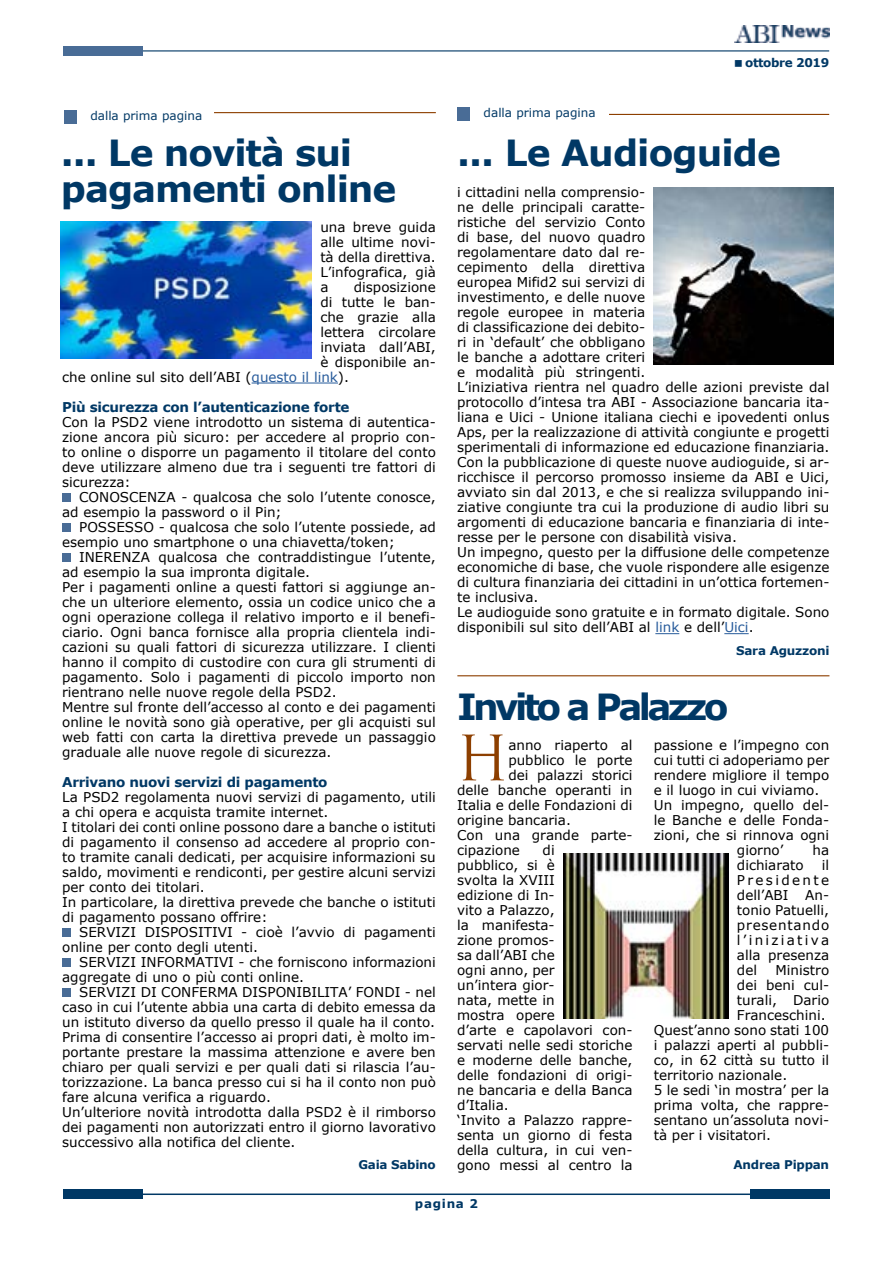
<style>
.page{position:relative;width:893px;height:1263px;background:#fff}
.page>*{position:absolute;margin:0;border:0;box-sizing:border-box;transform-origin:0 0}
.t1{font:60.75px "Trajan Pro";color:#8d3f00;scale:.88 1}
.t2{font:700 36px "Verdana";letter-spacing:-.03em;color:#003865}
.t3{font:700 36px "Verdana";letter-spacing:-.1em;color:#003865}
.t4{font:13.5px/15px "Verdana";color:#000}
.t5{font:700 13.5px "Verdana";letter-spacing:-.02em;color:#003865}
.t6{font:700 12px "Verdana";letter-spacing:-.02em;color:#003865}
.t7{font:12px "Verdana";color:#003865}
.s1{color:#275b9b}
</style>
<div class="page">
<hr style="left:64px;top:50px;width:765px;height:1px;background:#003865">
<div style="left:64px;top:46px;width:79px;height:10px;background:#496c96"></div>
<hr style="left:64px;top:1193px;width:765px;height:2px;background:#003865">
<div style="left:64px;top:1189px;width:79px;height:10px;background:#003865"></div>
<div style="left:750px;top:1189px;width:79px;height:10px;background:#003865"></div>
<img style="left:735px;top:25px;width:94px;height:18px">
<hr style="left:252px;top:383px;width:86px;height:1px;background:#275b9b">
<div style="left:62px;top:493px;width:9px;height:9px;background:#496c96"></div>
<div style="left:62px;top:523px;width:9px;height:9px;background:#496c96"></div>
<div style="left:62px;top:553px;width:9px;height:9px;background:#496c96"></div>
<div style="left:62px;top:928px;width:9px;height:9px;background:#496c96"></div>
<div style="left:62px;top:958px;width:9px;height:9px;background:#496c96"></div>
<div style="left:62px;top:988px;width:9px;height:9px;background:#496c96"></div>
<div style="left:457px;top:107px;width:13px;height:14px;background:#496c96"></div>
<hr style="left:609px;top:114px;width:220px;height:1px;background:#8d3f00">
<div style="left:64px;top:110px;width:13px;height:14px;background:#496c96"></div>
<hr style="left:214px;top:112px;width:222px;height:1px;background:#8d3f00">
<svg style="left:655px;top:633px;width:24px;height:1px"></svg>
<svg style="left:724px;top:633px;width:25px;height:1px"></svg>
<hr style="left:457px;top:675px;width:372px;height:1px;background:#8d3f00">
<img style="left:654px;top:187px;width:180px;height:177px">
<img style="left:564px;top:854px;width:164px;height:164px">
<img style="left:61px;top:221px;width:251px;height:138px">
<p class="t6" style="left:745px;top:54px;width:86px">ottobre 2019</p>
<p class="t7" style="left:90px;top:107px;width:113px">dalla prima pagina</p>
<p class="t7" style="left:484px;top:104px;width:113px">dalla prima pagina</p>
<h2 class="t2" style="left:61px;top:128px;width:293px">... Le novità sui</h2>
<h2 class="t2" style="left:457px;top:128px;width:325px">... Le Audioguide</h2>
<h2 class="t2" style="left:61px;top:164px;width:337px">pagamenti online</h2>
<p class="t4" style="left:457px;top:185px;width:374px">i cittadini nella comprensio-<br>ne delle principali caratte-<br>ristiche del servizio Conto<br>di base, del nuovo quadro<br>regolamentare dato dal re-<br>cepimento della direttiva<br>europea Mifid2 sui servizi di<br>investimento, e delle nuove<br>regole europee in materia<br>di classificazione dei debito-<br>ri in ‘default’ che obbligano<br>le banche a adottare criteri<br>e modalità più stringenti.<br>L’iniziativa rientra nel quadro delle azioni previste dal protocollo d’intesa tra ABI - Associazione bancaria ita&shy;liana e Uici - Unione italiana ciechi e ipovedenti onlus Aps, per la realizzazione di attività congiunte e progetti sperimentali di informazione ed educazione finanziaria.<br>Con la pubblicazione di queste nuove audioguide, si ar&shy;ricchisce il percorso promosso insieme da ABI e Uici, avviato sin dal 2013, e che si realizza sviluppando ini&shy;ziative congiunte tra cui la produzione di audio libri su argomenti di educazione bancaria e finanziaria di inte&shy;resse per le persone con disabilità visiva.<br>Un impegno, questo per la diffusione delle competenze economiche di base, che vuole rispondere alle esigenze di cultura finanziaria dei cittadini in un’ottica fortemen&shy;te inclusiva.<br>Le audioguide sono gratuite e in formato digitale. Sono disponibili sul sito dell’ABI al <span class="s1">link</span> e dell’<span class="s1">Uici</span>.</p>
<p class="t6" style="left:736px;top:642px;width:95px">Sara Aguzzoni</p>
<h2 class="t3" style="left:457px;top:681px;width:273px">Invito a Palazzo</h2>
<p class="t4" style="left:654px;top:738px;width:177px">passione e l’impegno con</p>
<p class="t4" style="left:654px;top:753px;width:177px">cui tutti ci adoperiamo per</p>
<p class="t4" style="left:654px;top:768px;width:177px">rendere migliore il tempo</p>
<p class="t4" style="left:654px;top:783px;width:167px">e il luogo in cui viviamo.</p>
<p class="t4" style="left:654px;top:798px;width:177px">Un impegno, quello del-</p>
<p class="t4" style="left:654px;top:813px;width:177px">le Banche e delle Fonda-</p>
<p class="t4" style="left:654px;top:828px;width:177px">zioni, che si rinnova ogni</p>
<p class="t4" style="left:737px;top:843px;width:48px">giorno’</p>
<p class="t4" style="left:812px;top:843px;width:18px">ha</p>
<p class="t4" style="left:737px;top:858px;width:68px">dichiarato</p>
<p class="t4" style="left:320px;top:219px;width:117px;text-align:justify">una breve guida alle ultime novi&shy;tà della direttiva.<br>L’infografica, già a</p>
<p class="t4" style="left:354px;top:279px;width:84px">disposizione</p>
<p class="t4" style="left:320px;top:294px;width:117px">di tutte le ban-</p>
<p class="t4" style="left:320px;top:309px;width:117px">che grazie alla</p>
<p class="t4" style="left:320px;top:324px;width:117px">lettera circolare</p>
<p class="t4" style="left:320px;top:339px;width:117px">inviata dall’ABI,</p>
<p class="t4" style="left:320px;top:354px;width:117px">è disponibile an-</p>
<p class="t4" style="left:62px;top:369px;width:288px">che online sul sito dell’ABI (<span class="s1">questo il link</span>).</p>
<p class="t5" style="left:62px;top:397px;width:289px">Più sicurezza con l’autenticazione forte</p>
<p class="t4" style="left:62px;top:414px;width:375px;text-align:justify">Con la PSD2 viene introdotto un sistema di autentica&shy;zione ancora più sicuro: per accedere al proprio con&shy;to online o disporre un pagamento il titolare del conto deve utilizzare almeno due tra i seguenti tre fattori di sicurezza:</p>
<p class="t4" style="left:62px;top:489px;width:375px;text-indent:17px">CONOSCENZA - qualcosa che solo l’utente conosce, ad esempio la password o il Pin;</p>
<p class="t4" style="left:62px;top:519px;width:375px;text-indent:17px">POSSESSO - qualcosa che solo l’utente possiede, ad esempio uno smartphone o una chiavetta/token;</p>
<p class="t4" style="left:62px;top:549px;width:375px;text-indent:17px">INERENZA qualcosa che contraddistingue l’utente, ad esempio la sua impronta digitale.<br>Per i pagamenti online a questi fattori si aggiunge an&shy;che un ulteriore elemento, ossia un codice unico che a ogni operazione collega il relativo importo e il benefi&shy;ciario. Ogni banca fornisce alla propria clientela indi&shy;cazioni su quali fattori di sicurezza utilizzare. I clienti hanno il compito di custodire con cura gli strumenti di pagamento. Solo i pagamenti di piccolo importo non rientrano nelle nuove regole della PSD2.<br>Mentre sul fronte dell’accesso al conto e dei pagamenti online le novità sono già operative, per gli acquisti sul web fatti con carta la direttiva prevede un passaggio graduale alle nuove regole di sicurezza.</p>
<p class="t5" style="left:62px;top:772px;width:267px">Arrivano nuovi servizi di pagamento</p>
<p class="t4" style="left:62px;top:789px;width:375px">La PSD2 regolamenta nuovi servizi di pagamento, utili a chi opera e acquista tramite internet.<br>I titolari dei conti online possono dare a banche o istituti di pagamento il consenso ad accedere al proprio con&shy;to tramite canali dedicati, per acquisire informazioni su saldo, movimenti e rendiconti, per gestire alcuni servizi per conto dei titolari.<br>In particolare, la direttiva prevede che banche o istituti di pagamento possano offrire:</p>
<p class="t4" style="left:62px;top:924px;width:375px;text-indent:17px">SERVIZI DISPOSITIVI - cioè l’avvio di pagamenti online per conto degli utenti.</p>
<p class="t4" style="left:62px;top:954px;width:375px;text-indent:17px">SERVIZI INFORMATIVI - che forniscono informazioni aggregate di uno o più conti online.</p>
<p class="t4" style="left:62px;top:984px;width:375px;text-indent:17px">SERVIZI DI CONFERMA DISPONIBILITA’ FONDI - nel caso in cui l’utente abbia una carta di debito emessa da un istituto diverso da quello presso il quale ha il conto.<br>Prima di consentire l’accesso ai propri dati, è molto im&shy;portante prestare la massima attenzione e avere ben chiaro per quali servizi e per quali dati si rilascia l’au&shy;torizzazione. La banca presso cui si ha il conto non può fare alcuna verifica a riguardo.<br>Un’ulteriore novità introdotta dalla PSD2 è il rimborso dei pagamenti non autorizzati entro il giorno lavorativo successivo alla notifica del cliente.</p>
<p class="t6" style="left:358px;top:1156px;width:79px">Gaia Sabino</p>
<h1 class="t1" style="left:457px;top:720px;width:60px">H</h1>
<p class="t4" style="left:508px;top:738px;width:126px">anno riaperto al</p>
<p class="t4" style="left:508px;top:753px;width:126px">pubblico le porte</p>
<p class="t4" style="left:508px;top:768px;width:126px">dei palazzi storici</p>
<p class="t4" style="left:457px;top:783px;width:177px">delle banche operanti in</p>
<p class="t4" style="left:457px;top:798px;width:177px">Italia e delle Fondazioni di</p>
<p class="t4" style="left:457px;top:813px;width:115px">origine bancaria.</p>
<p class="t4" style="left:457px;top:828px;width:177px">Con una grande parte-</p>
<p class="t4" style="left:457px;top:843px;width:64px">cipazione</p>
<p class="t4" style="left:457px;top:843px;width:177px;text-indent:86px">di<br>pubblico, si è<br>svolta la XVIII<br>edizione di In-<br>vito a Palazzo,<br>la manifesta-<br>zione promos-<br>sa dall’ABI che<br>ogni anno, per<br>un’intera gior-<br>nata, mette in<br>mostra opere<br>d’arte e capolavori con&shy;servati nelle sedi storiche e moderne delle banche, delle fondazioni di origi&shy;ne bancaria e della Banca d’Italia.<br>‘Invito a Palazzo rappre&shy;senta un giorno di festa della cultura, in cui ven&shy;gono messi al centro la</p>
<p class="t4" style="left:737px;top:858px;width:94px;text-align:justify;text-indent:85px">il Presidente dell’ABI An&shy;tonio Patuelli, presentando l’iniziativa alla presenza del</p>
<p class="t4" style="left:776px;top:963px;width:55px">Ministro</p>
<p class="t4" style="left:737px;top:978px;width:94px">dei beni cul-</p>
<p class="t4" style="left:737px;top:993px;width:94px">turali, Dario</p>
<p class="t4" style="left:737px;top:1008px;width:90px">Franceschini.</p>
<p class="t4" style="left:654px;top:1023px;width:177px">Quest’anno sono stati 100</p>
<p class="t4" style="left:654px;top:1038px;width:177px">i palazzi aperti al pubbli-</p>
<p class="t4" style="left:654px;top:1053px;width:177px">co, in 62 città su tutto il</p>
<p class="t4" style="left:654px;top:1068px;width:135px">territorio nazionale.</p>
<p class="t4" style="left:654px;top:1083px;width:177px">5 le sedi ‘in mostra’ per la</p>
<p class="t4" style="left:654px;top:1098px;width:177px">prima volta, che rappre-</p>
<p class="t4" style="left:654px;top:1113px;width:177px">sentano un’assoluta novi-</p>
<p class="t4" style="left:654px;top:1128px;width:119px">tà per i visitatori.</p>
<p class="t6" style="left:733px;top:1156px;width:97px">Andrea Pippan</p>
<p class="t6" style="left:415px;top:1195px;width:65px">pagina 2</p>
</div>
